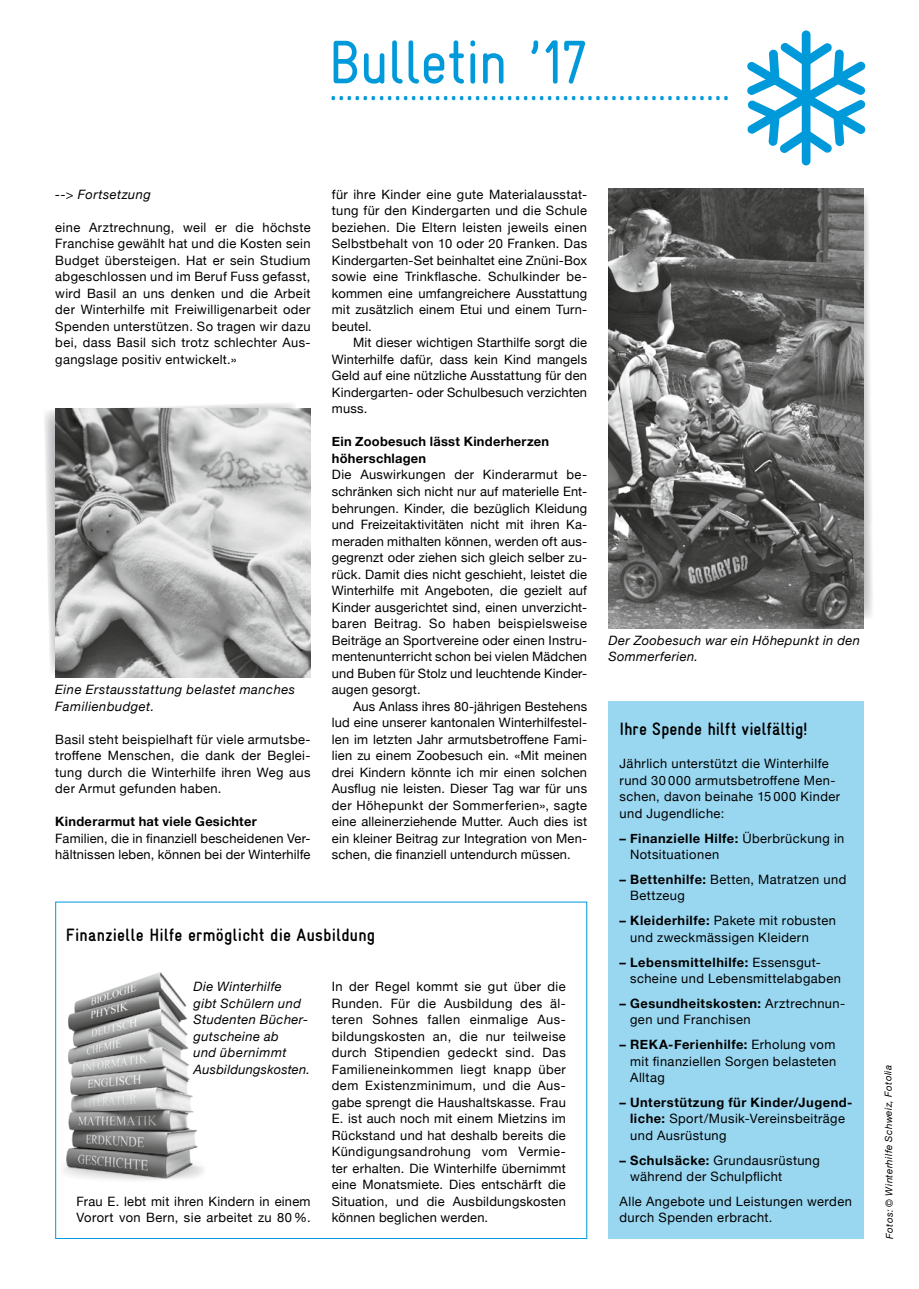
<style>
.page{position:relative;width:919px;height:1289px;background:#fff}
.page>*{position:absolute;margin:0;border:0;box-sizing:border-box;transform-origin:0 0}
.t1{font:condensed 61.5px "Gravur";letter-spacing:-.025em;color:#009adb}
.t2{font:condensed 45px "Gravur";color:#009adb}
.t3{font:700 condensed 18px "Gravur";letter-spacing:.005em;color:#000}
.t4{font:12.9px/16.5px "Helvetica Neue";letter-spacing:.025em;color:#000}
.t5{font:italic 12.9px/16.5px "Helvetica Neue";letter-spacing:.03em;color:#000}
.t6{font:700 12.9px/16.5px "Helvetica Neue";letter-spacing:.02em;color:#000}
.t7{font:italic 9.75px "Helvetica Neue";color:#000}
.s1{font-weight:700}
</style>
<div class="page">
<div style="left:801px;top:30px;width:9px;height:135px;background:#009adb;border-radius:4px"></div>
<svg style="left:747px;top:42px;width:118px;height:111px"></svg>
<svg style="left:44px;top:403px;width:251px;height:270px"></svg>
<svg style="left:863px;top:194px;width:10px;height:434px"></svg>
<img style="left:608px;top:189px;width:255px;height:439px">
<div style="left:608px;top:701px;width:255px;height:537px;background:#99d7f1"></div>
<img style="left:55px;top:408px;width:255px;height:269px">
<img style="left:63px;top:972px;width:141px;height:208px">
<h1 class="t1" style="left:328px;top:28px;width:263px">Bulletin ’17</h1>
<h2 class="t2" style="left:329px;top:59px;width:402px">..................................................</h2>
<p class="t5" style="left:55px;top:185px;width:97px">--&gt; Fortsetzung</p>
<p class="t4" style="left:55px;top:218px;width:257px;text-align:justify">eine Arztrechnung, weil er die höchste Franchise gewählt hat und die Kosten sein Budget übersteigen. Hat er sein Studium abgeschlossen und im Beruf Fuss gefasst, wird Basil an uns denken und die Arbeit der Winterhilfe mit Freiwilligenarbeit oder Spenden unterstützen. So tragen wir dazu bei, dass Basil sich trotz schlechter Aus&shy;gangslage positiv entwickelt.»</p>
<p class="t5" style="left:55px;top:680px;width:241px">Eine Erstausstattung belastet manches<br>Familienbudget.</p>
<p class="t4" style="left:55px;top:730px;width:257px;text-align:justify">Basil steht beispielhaft für viele armutsbe&shy;troffene Menschen, die dank der Beglei&shy;tung durch die Winterhilfe ihren Weg aus der Armut gefunden haben.</p>
<p class="t6" style="left:55px;top:812px;width:203px">Kinderarmut hat viele Gesichter</p>
<p class="t4" style="left:55px;top:829px;width:257px">Familien, die in finanziell bescheidenen Ver&shy;hältnissen leben, können bei der Winterhilfe</p>
<p class="t4" style="left:332px;top:185px;width:257px;text-align:justify">für ihre Kinder eine gute Materialausstat&shy;tung für den Kindergarten und die Schule beziehen. Die Eltern leisten jeweils einen Selbstbehalt von 10 oder 20 Franken. Das Kindergarten-Set beinhaltet eine Znüni-Box sowie eine Trinkflasche. Schulkinder be&shy;kommen eine umfangreichere Ausstattung mit zusätzlich einem Etui und einem Turn&shy;beutel.</p>
<p class="t4" style="left:332px;top:334px;width:257px;text-align:justify;text-indent:21px">Mit dieser wichtigen Starthilfe sorgt die Winterhilfe dafür, dass kein Kind mangels Geld auf eine nützliche Ausstattung für den Kindergarten- oder Schulbesuch verzichten muss.</p>
<p class="t6" style="left:332px;top:433px;width:219px">Ein Zoobesuch lässt Kinderherzen höherschlagen</p>
<p class="t4" style="left:332px;top:465px;width:257px;text-align:justify">Die Auswirkungen der Kinderarmut be&shy;schränken sich nicht nur auf materielle Ent&shy;behrungen. Kinder, die bezüglich Kleidung und Freizeitaktivitäten nicht mit ihren Ka&shy;meraden mithalten können, werden oft aus&shy;gegrenzt oder ziehen sich gleich selber zu&shy;rück. Damit dies nicht geschieht, leistet die Winterhilfe mit Angeboten, die gezielt auf Kinder ausgerichtet sind, einen unverzicht&shy;baren Beitrag. So haben beispielsweise Beiträge an Sportvereine oder einen Instru&shy;mentenunterricht schon bei vielen Mädchen und Buben für Stolz und leuchtende Kinder&shy;augen gesorgt.</p>
<p class="t4" style="left:332px;top:697px;width:257px;text-align:justify;text-indent:21px">Aus Anlass ihres 80-jährigen Bestehens lud eine unserer kantonalen Winterhilfestel&shy;len im letzten Jahr armutsbetroffene Fami&shy;lien zu einem Zoobesuch ein. «Mit meinen drei Kindern könnte ich mir einen solchen Ausflug nie leisten. Dieser Tag war für uns der Höhepunkt der Sommerferien», sagte eine alleinerziehende Mutter. Auch dies ist ein kleiner Beitrag zur Integration von Men&shy;schen, die finanziell untendurch müssen.</p>
<h3 class="t3" style="left:66px;top:925px;width:310px">Finanzielle Hilfe ermöglicht die Ausbildung</h3>
<p class="t5" style="left:193px;top:977px;width:118px">Die Winterhilfe<br>gibt Schülern und<br>Studenten Bücher&shy;gutscheine ab<br>und übernimmt<br>Ausbildungskosten.</p>
<p class="t4" style="left:332px;top:977px;width:235px;text-align:justify">In der Regel kommt sie gut über die Runden. Für die Ausbildung des äl&shy;teren Sohnes fallen einmalige Aus&shy;bildungskosten an, die nur teilweise durch Stipendien gedeckt sind. Das Familieneinkommen liegt knapp über dem Existenzminimum, und die Aus&shy;gabe sprengt die Haushaltskasse. Frau E. ist auch noch mit einem Mietzins im Rückstand und hat deshalb bereits die Kündigungsandrohung vom Vermie&shy;ter erhalten. Die Winterhilfe übernimmt eine Monatsmiete. Dies entschärft die Situation, und die Ausbildungskosten können beglichen werden.</p>
<p class="t4" style="left:77px;top:1192px;width:235px">Frau E. lebt mit ihren Kindern in einem<br>Vorort von Bern, sie arbeitet zu 80%.</p>
<p class="t5" style="left:608px;top:631px;width:253px">Der Zoobesuch war ein Höhepunkt in den<br>Sommerferien.</p>
<h3 class="t3" style="left:619px;top:719px;width:190px">Ihre Spende hilft vielfältig!</h3>
<p class="t4" style="left:619px;top:754px;width:222px">Jährlich unterstützt die Winterhilfe rund 30 000 armutsbetroffene Men&shy;schen, davon beinahe 15 000 Kinder und Jugendliche:</p>
<p class="t4" style="left:630px;top:829px;width:216px;text-indent:-11px"><span class="s1">– Finanzielle Hilfe:</span> Überbrückung in<br>Notsituationen</p>
<p class="t4" style="left:630px;top:870px;width:218px;text-indent:-11px"><span class="s1">– Bettenhilfe:</span> Betten, Matratzen und<br>Bettzeug</p>
<p class="t4" style="left:630px;top:911px;width:207px;text-indent:-11px"><span class="s1">– Kleiderhilfe:</span> Pakete mit robusten und zweckmässigen Kleidern</p>
<p class="t4" style="left:630px;top:952px;width:212px;text-indent:-11px"><span class="s1">– Lebensmittelhilfe:</span> Essensgut&shy;scheine und Lebensmittelabgaben</p>
<p class="t4" style="left:630px;top:994px;width:216px;text-indent:-11px"><span class="s1">– Gesundheitskosten:</span> Arztrechnun&shy;gen und Franchisen</p>
<p class="t4" style="left:630px;top:1035px;width:208px;text-align:justify;text-indent:-11px"><span class="s1">– REKA-Ferienhilfe:</span> Erholung vom mit finanziellen Sorgen belasteten Alltag</p>
<p class="t4" style="left:630px;top:1093px;width:224px;text-indent:-11px"><span class="s1">– Unterstützung für Kinder/Jugend&shy;liche:</span> Sport/Musik-Vereinsbeiträge und Ausrüstung</p>
<p class="t4" style="left:630px;top:1150px;width:191px;text-indent:-11px"><span class="s1">– Schulsäcke:</span> Grundausrüstung während der Schulpflicht</p>
<p class="t4" style="left:619px;top:1192px;width:234px">Alle Angebote und Leistungen werden durch Spenden erbracht.</p>
<p class="t7" style="left:880px;top:1238px;width:175px;rotate:-90deg">Fotos: © Winterhilfe Schweiz, Fotolia</p>
</div>
